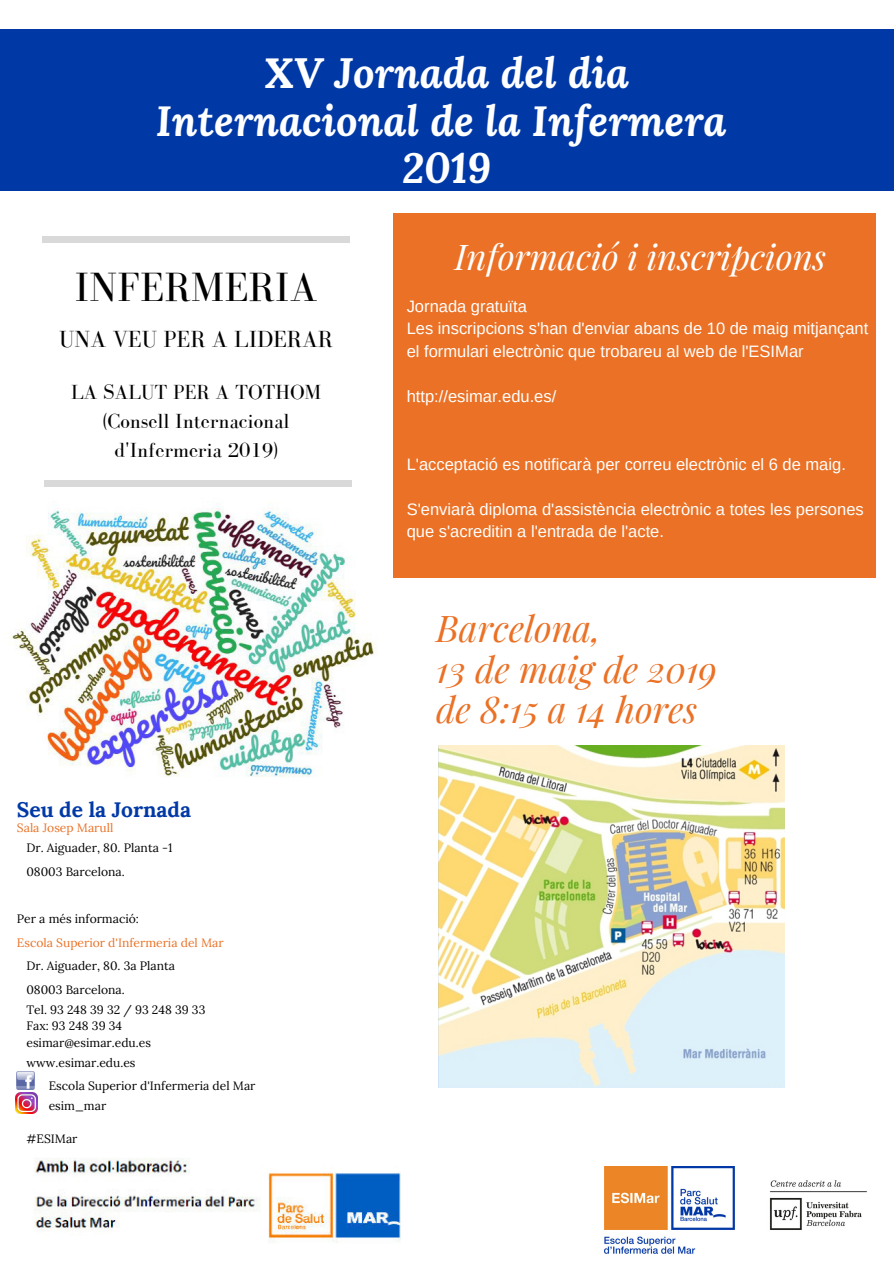
<style>
.page{position:relative;width:894px;height:1264px;background:#fff}
.page>*{position:absolute;margin:0;border:0;box-sizing:border-box;transform-origin:0 0}
.t1{font:italic 700 42px/47.2px "Lora";color:#fff;text-align:center}
.t2{font:42px "Bodoni FLF";color:#000}
.t3{font:italic 36px/40.5px "Playfair Display";color:#ea7125}
.t4{font:italic 34.8px "Playfair Display";color:#fff}
.t5{font:24px "Bodoni FLF";color:#000}
.t6{font:21px/29.2px "Bodoni FLF";color:#000;text-align:center}
.t7{font:700 21px "Lora";color:#0039a6}
.t8{font:16.5px/22.5px "Arimo";color:#fff}
.t9{font:12.15px/23.5px "Lora";color:#000}
.t10{font:12.15px "Lora";color:#ea7125}
</style>
<div class="page">
<div style="left:393px;top:213px;width:482px;height:365px;background:#ea7125"></div>
<div style="left:0;top:29px;width:893px;height:161px;background:#0039a6"></div>
<div style="left:42px;top:236px;width:308px;height:6px;background:#d9d9d9"></div>
<img style="left:16px;top:1092px;width:21px;height:21px">
<img style="left:10px;top:506px;width:365px;height:271px">
<img style="left:17px;top:1071px;width:18px;height:18px">
<img style="left:438px;top:745px;width:346px;height:342px">
<div style="left:44px;top:480px;width:307px;height:7px;background:#d9d9d9"></div>
<img style="left:604px;top:1166px;width:262px;height:87px">
<img style="left:34px;top:1158px;width:367px;height:85px">
<h1 class="t1" style="left:156px;top:49px;width:572px">XV Jornada del dia<br>Internacional de la Infermera<br>2019</h1>
<h1 class="t2" style="left:75px;top:264px;width:244px">INFERMERIA</h1>
<h3 class="t5" style="left:59px;top:326px;width:275px">UNA VEU PER A LIDERAR</h3>
<p class="t6" style="left:71px;top:377px;width:252px">LA SALUT PER A TOTHOM (Consell Internacional d'Infermeria 2019)</p>
<p class="t7" style="left:17px;top:795px;width:176px">Seu de la Jornada</p>
<p class="t10" style="left:17px;top:819px;width:98px">Sala Josep Marull</p>
<p class="t9" style="left:26px;top:835px;width:147px">Dr. Aiguader, 80. Planta -1<br>08003 Barcelona.</p>
<p class="t9" style="left:17px;top:906px;width:123px">Per a més informació:</p>
<p class="t10" style="left:17px;top:934px;width:208px">Escola Superior d'Infermeria del Mar</p>
<p class="t9" style="left:26px;top:953px;width:150px">Dr. Aiguader, 80. 3a Planta<br>08003 Barcelona.</p>
<p class="t9" style="left:26px;top:1001px;width:180px;line-height:16.4px">Tel. 93 248 39 32 / 93 248 39 33<br>Fax: 93 248 39 34 esimar@esimar.edu.es</p>
<p class="t9" style="left:49px;top:1050px;width:208px;text-indent:-22px">www.esimar.edu.es<br>Escola Superior d'Infermeria del Mar</p>
<p class="t9" style="left:49px;top:1093px;width:59px">esim_mar</p>
<p class="t9" style="left:26px;top:1126px;width:53px">#ESIMar</p>
<h3 class="t4" style="left:454px;top:233px;width:373px">Informació i inscripcions</h3>
<p class="t8" style="left:406px;top:295px;width:463px">Jornada gratuïta<br>Les inscripcions s'han d'enviar abans de 10 de maig mitjançant el formulari electrònic que trobareu al web de l'ESIMar</p>
<p class="t8" style="left:406px;top:385px;width:151px">http://esimar.edu.es/</p>
<p class="t8" style="left:406px;top:452px;width:440px">L'acceptació es notificarà per correu electrònic el 6 de maig.</p>
<p class="t8" style="left:406px;top:497px;width:458px">S'enviarà diploma d'assistència electrònic a totes les persones que s'acreditin a l'entrada de l'acte.</p>
<h2 class="t3" style="left:436px;top:606px;width:282px">Barcelona,<br>13 de maig de 2019 de 8:15 a 14 hores</h2>
</div>
